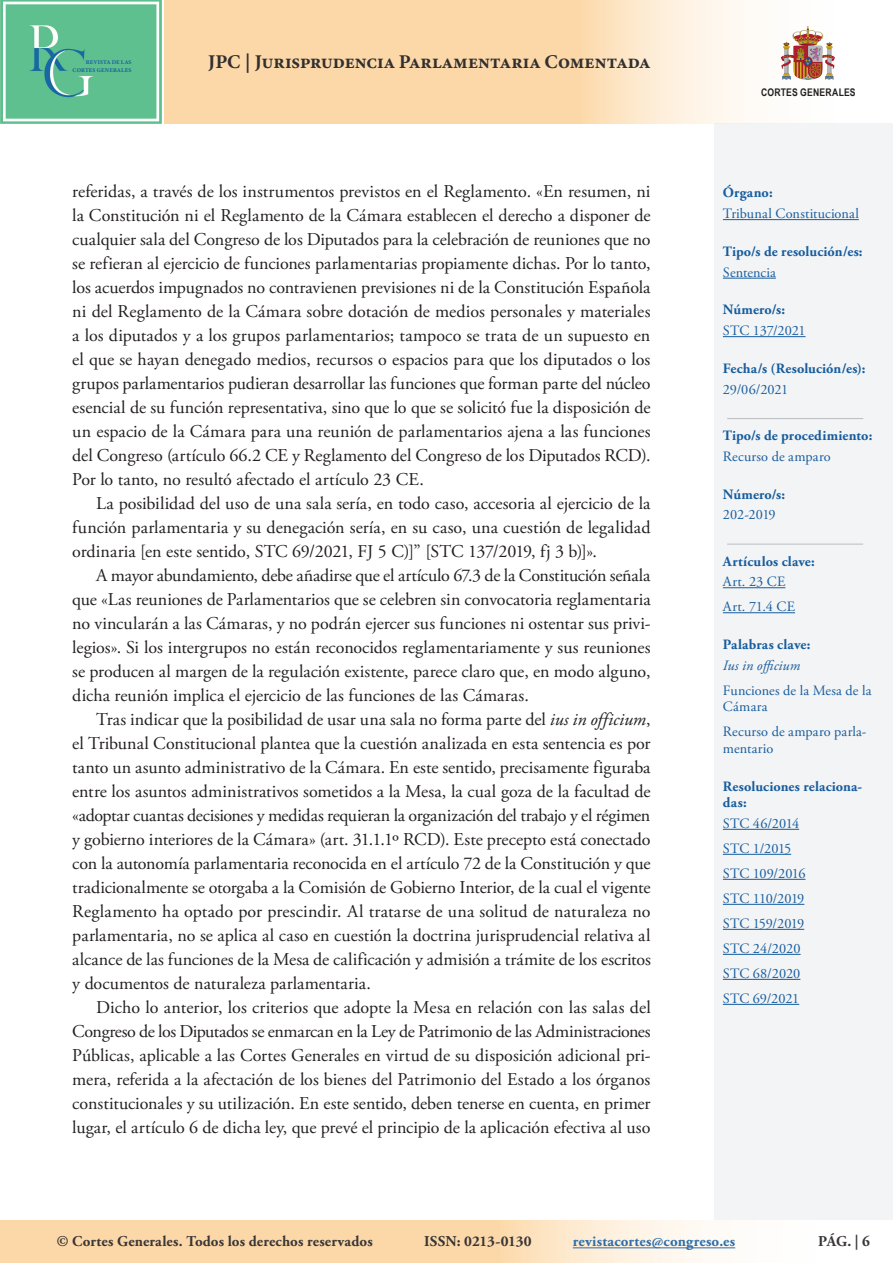
<style>
.page{position:relative;width:893px;height:1263px;background:#fff}
.page>*{position:absolute;margin:0;border:0;box-sizing:border-box;transform-origin:0 0}
.t1{font:19.5px "Minion Variable Concept";letter-spacing:.005em;color:#312f30}
.t2{font:18px/24px "Adobe Garamond Pro";color:#231f20;text-align:justify}
.t3{font:700 15px "Adobe Garamond Pro";letter-spacing:.01em;color:#231f20}
.t4{font:700 15px "Adobe Garamond Pro";letter-spacing:.015em;color:#175d9e}
.t5{font:14.25px/25px "Adobe Garamond Pro";letter-spacing:-.005em;color:#175d9e}
.t6{font:700 14.25px/16.5px "Adobe Garamond Pro";letter-spacing:.01em;color:#175d9e}
.t7{font:14.25px/25px "Adobe Garamond Pro";letter-spacing:.015em;color:#175d9e}
.t8{font:italic 14.25px "Adobe Garamond Pro";letter-spacing:.005em;color:#175d9e}
.t9{font:700 10.5px "Arial Narrow";letter-spacing:.02em;color:#231f20}
.t10{font:5.7px/8.7px "Minion Variable Concept";letter-spacing:.03em;color:#175d9e;text-align:right}
.s1{font-style:italic}
</style>
<div class="page">
<div style="left:714px;top:123px;width:179px;height:1097px;background:#f2f3f4"></div>
<hr style="left:723px;top:219px;width:136px;height:1px;background:#175d9e">
<hr style="left:723px;top:278px;width:53px;height:1px;background:#175d9e">
<hr style="left:723px;top:336px;width:83px;height:1px;background:#175d9e">
<hr style="left:727px;top:418px;width:136px;height:1px;background:#bcbdc0">
<hr style="left:727px;top:544px;width:136px;height:1px;background:#bcbdc0">
<hr style="left:723px;top:587px;width:62px;height:1px;background:#175d9e">
<hr style="left:723px;top:612px;width:72px;height:1px;background:#175d9e">
<hr style="left:723px;top:829px;width:76px;height:1px;background:#175d9e">
<hr style="left:723px;top:854px;width:68px;height:1px;background:#175d9e">
<hr style="left:723px;top:879px;width:82px;height:1px;background:#175d9e">
<hr style="left:723px;top:904px;width:81px;height:1px;background:#175d9e">
<hr style="left:723px;top:929px;width:81px;height:1px;background:#175d9e">
<hr style="left:723px;top:954px;width:78px;height:1px;background:#175d9e">
<hr style="left:723px;top:979px;width:77px;height:1px;background:#175d9e">
<hr style="left:723px;top:1004px;width:76px;height:1px;background:#175d9e">
<svg style="left:0;top:1220px;width:736px;height:43px;background:#fcdfb8"></svg>
<hr style="left:573px;top:1247px;width:162px;height:1px;background:#175d9e">
<svg style="left:164px;top:0;width:671px;height:123px;background:#fbdfbb"></svg>
<img style="left:781px;top:26px;width:27px;height:44px">
<img style="left:0;top:0;width:162px;height:123px">
<p class="t10" style="left:73px;top:58px;width:60px">REVISTA DE LAS<br>CORTES GENERALES</p>
<p class="t1" style="left:208px;top:48px;width:443px">JPC | Jurisprudencia Parlamentaria Comentada</p>
<p class="t2" style="left:72px;top:180px;width:580px">referidas, a través de los instrumentos previstos en el Reglamento. «En resumen, ni la Constitución ni el Reglamento de la Cámara establecen el derecho a disponer de cualquier sala del Congreso de los Diputados para la celebración de reuniones que no se refieran al ejercicio de funciones parlamentarias propiamente dichas. Por lo tanto, los acuerdos impugnados no contravienen previsiones ni de la Constitución Española ni del Reglamento de la Cámara sobre dotación de medios personales y materiales a los diputados y a los grupos parlamentarios; tampoco se trata de un supuesto en el que se hayan denegado medios, recursos o espacios para que los diputados o los grupos parlamentarios pudieran desarrollar las funciones que forman parte del núcleo esencial de su función representativa, sino que lo que se solicitó fue la disposición de un espacio de la Cámara para una reunión de parlamentarios ajena a las funciones del Congreso (artículo 66.2 CE y Reglamento del Congreso de los Diputados RCD).<br>Por lo tanto, no resultó afectado el artículo 23 CE.</p>
<p class="t2" style="left:72px;top:492px;width:580px;text-indent:24px">La posibilidad del uso de una sala sería, en todo caso, accesoria al ejercicio de la función parlamentaria y su denegación sería, en su caso, una cuestión de legalidad ordinaria [en este sentido, STC 69/2021, FJ 5 C)]” [STC 137/2019, fj 3 b)]».</p>
<p class="t2" style="left:72px;top:564px;width:580px;text-indent:24px">A mayor abundamiento, debe añadirse que el artículo 67.3 de la Constitución señala que «Las reuniones de Parlamentarios que se celebren sin convocatoria reglamentaria no vincularán a las Cámaras, y no podrán ejercer sus funciones ni ostentar sus privi&shy;legios». Si los intergrupos no están reconocidos reglamentariamente y sus reuniones se producen al margen de la regulación existente, parece claro que, en modo alguno, dicha reunión implica el ejercicio de las funciones de las Cámaras.</p>
<p class="t2" style="left:72px;top:708px;width:580px;text-indent:24px">Tras indicar que la posibilidad de usar una sala no forma parte del <span class="s1">ius in officium</span>, el Tribunal Constitucional plantea que la cuestión analizada en esta sentencia es por tanto un asunto administrativo de la Cámara. En este sentido, precisamente figuraba entre los asuntos administrativos sometidos a la Mesa, la cual goza de la facultad de «adoptar cuantas decisiones y medidas requieran la organización del trabajo y el régimen y gobierno interiores de la Cámara» (art. 31.1.1º RCD). Este precepto está conectado con la autonomía parlamentaria reconocida en el artículo 72 de la Constitución y que tradicionalmente se otorgaba a la Comisión de Gobierno Interior, de la cual el vigente Reglamento ha optado por prescindir. Al tratarse de una solitud de naturaleza no parlamentaria, no se aplica al caso en cuestión la doctrina jurisprudencial relativa al alcance de las funciones de la Mesa de calificación y admisión a trámite de los escritos y documentos de naturaleza parlamentaria.</p>
<p class="t2" style="left:72px;top:996px;width:580px;text-indent:24px">Dicho lo anterior, los criterios que adopte la Mesa en relación con las salas del Congreso de los Diputados se enmarcan en la Ley de Patrimonio de las Administraciones Públicas, aplicable a las Cortes Generales en virtud de su disposición adicional pri&shy;mera, referida a la afectación de los bienes del Patrimonio del Estado a los órganos constitucionales y su utilización. En este sentido, deben tenerse en cuenta, en primer lugar, el artículo 6 de dicha ley, que prevé el principio de la aplicación efectiva al uso</p>
<p class="t9" style="left:761px;top:85px;width:96px">CORTES GENERALES</p>
<p class="t6" style="left:723px;top:185px;width:51px">Órgano:</p>
<p class="t5" style="left:723px;top:202px;width:137px">Tribunal Constitucional</p>
<p class="t6" style="left:723px;top:243px;width:141px">Tipo/s de resolución/es:</p>
<p class="t5" style="left:723px;top:260px;width:55px">Sentencia</p>
<p class="t6" style="left:723px;top:302px;width:64px">Número/s:</p>
<p class="t5" style="left:723px;top:319px;width:84px">STC 137/2021</p>
<p class="t6" style="left:723px;top:360px;width:144px">Fecha/s (Resolución/es):</p>
<p class="t5" style="left:723px;top:377px;width:67px">29/06/2021</p>
<p class="t6" style="left:723px;top:427px;width:151px">Tipo/s de procedimiento:</p>
<p class="t5" style="left:723px;top:444px;width:109px">Recurso de amparo</p>
<p class="t6" style="left:723px;top:486px;width:64px">Número/s:</p>
<p class="t5" style="left:723px;top:503px;width:54px">202-2019</p>
<p class="t6" style="left:723px;top:553px;width:93px">Artículos clave:</p>
<p class="t7" style="left:723px;top:570px;width:74px">Art. 23 CE<br>Art. 71.4 CE</p>
<p class="t6" style="left:723px;top:637px;width:89px">Palabras clave:</p>
<p class="t8" style="left:723px;top:657px;width:79px">Ius in officium</p>
<p class="t5" style="left:723px;top:683px;width:150px;line-height:16.5px">Funciones de la Mesa de la<br>Cámara</p>
<p class="t5" style="left:723px;top:724px;width:145px;line-height:16.5px">Recurso de amparo parla&shy;mentario</p>
<p class="t6" style="left:723px;top:778px;width:141px">Resoluciones relaciona&shy;das:</p>
<p class="t5" style="left:723px;top:811px;width:84px">STC 46/2014<br>STC 1/2015<br>STC 109/2016<br>STC 110/2019<br>STC 159/2019<br>STC 24/2020<br>STC 68/2020<br>STC 69/2021</p>
<p class="t3" style="left:57px;top:1233px;width:317px">© Cortes Generales. Todos los derechos reservados</p>
<p class="t3" style="left:424px;top:1233px;width:109px">ISSN: 0213-0130</p>
<p class="t4" style="left:573px;top:1233px;width:164px">revistacortes@congreso.es</p>
<p class="t3" style="left:818px;top:1233px;width:53px">PÁG. | 6</p>
</div>
